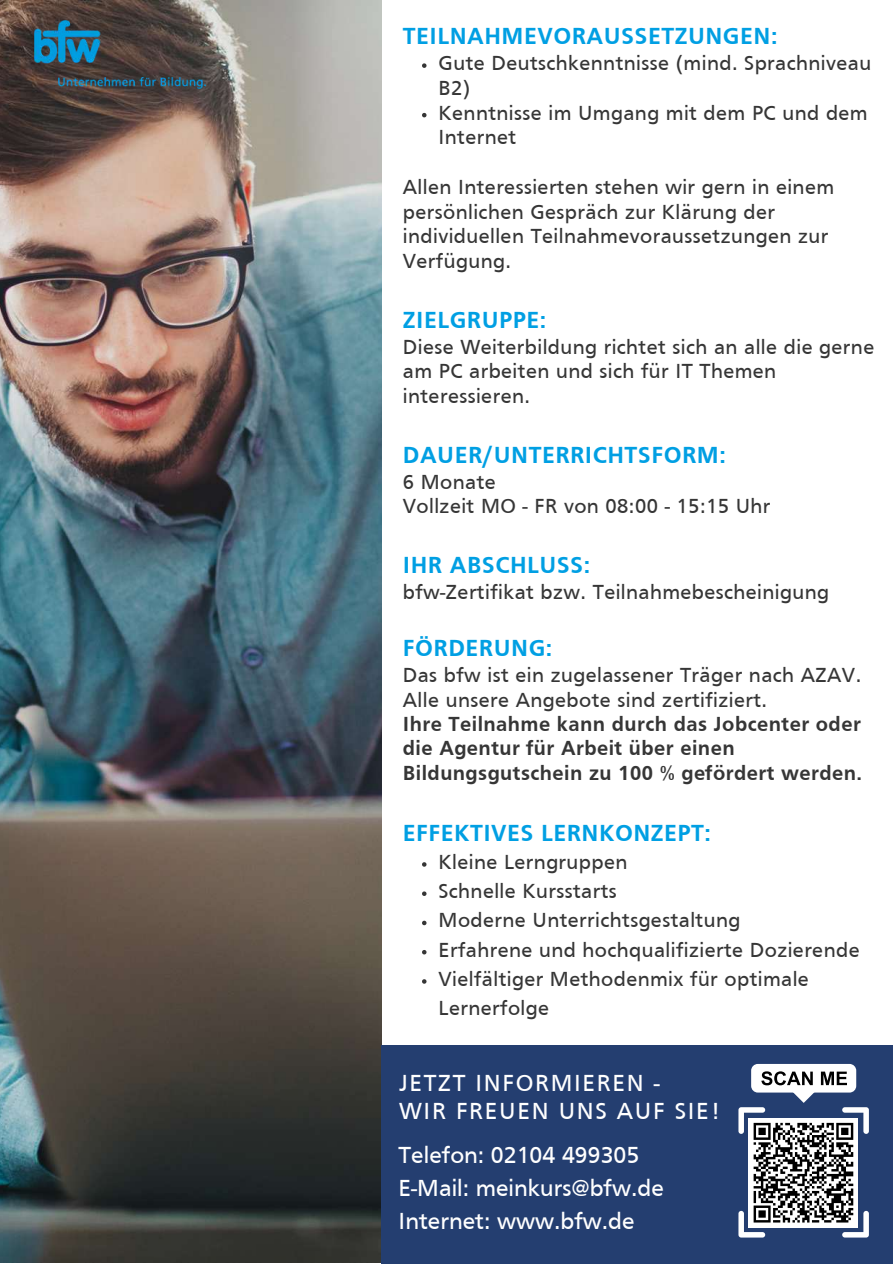
<style>
.page{position:relative;width:893px;height:1264px;background:#fff}
.page>*{position:absolute;margin:0;border:0;box-sizing:border-box;transform-origin:0 0}
.t1{font:700 24px "Frutiger";letter-spacing:.02em;color:#009fe3}
.t2{font:24px/32.5px "Frutiger";color:#fff}
.t3{font:24px/28px "Frutiger";letter-spacing:.07em;color:#fff}
.t4{font:21px/24.8px "Frutiger";letter-spacing:.02em;color:#363636}
.t5{font:700 21px/24.8px "Frutiger";letter-spacing:.02em;color:#363636}
</style>
<div class="page">
<img style="left:0;top:0;width:382px;height:1262px">
<div style="left:382px;top:1045px;width:510px;height:218px;background:#243e70"></div>
<img style="left:34px;top:20px;width:171px;height:69px">
<svg style="left:422px;top:63px;width:4px;height:5px"></svg>
<svg style="left:422px;top:113px;width:4px;height:4px"></svg>
<svg style="left:422px;top:862px;width:4px;height:4px"></svg>
<svg style="left:422px;top:891px;width:4px;height:5px"></svg>
<svg style="left:422px;top:920px;width:4px;height:5px"></svg>
<svg style="left:422px;top:950px;width:4px;height:4px"></svg>
<svg style="left:422px;top:979px;width:4px;height:4px"></svg>
<div style="left:751px;top:1063px;width:105px;height:29px;background:#fff;border-radius:7px"></div>
<svg style="left:761px;top:1071px;width:51px;height:14px"></svg>
<svg style="left:820px;top:1071px;width:26px;height:14px"></svg>
<svg style="left:738px;top:1091px;width:130px;height:146px"></svg>
<p class="t1" style="left:403px;top:22px;width:376px">TEILNAHMEVORAUSSETZUNGEN:</p>
<p class="t4" style="left:438px;top:51px;width:434px">Gute Deutschkenntnisse (mind. Sprachniveau<br>B2)<br>Kenntnisse im Umgang mit dem PC und dem<br>Internet</p>
<p class="t4" style="left:403px;top:174px;width:432px">Allen Interessierten stehen wir gern in einem persönlichen Gespräch zur Klärung der individuellen Teilnahmevoraussetzungen zur Verfügung.</p>
<p class="t1" style="left:403px;top:306px;width:145px">ZIELGRUPPE:</p>
<p class="t4" style="left:403px;top:334px;width:473px">Diese Weiterbildung richtet sich an alle die gerne am PC arbeiten und sich für IT Themen interessieren.</p>
<p class="t1" style="left:403px;top:441px;width:324px">DAUER/UNTERRICHTSFORM:</p>
<p class="t4" style="left:403px;top:469px;width:369px">6 Monate<br>Vollzeit MO - FR von 08:00 - 15:15 Uhr</p>
<p class="t1" style="left:403px;top:551px;width:189px">IHR ABSCHLUSS:</p>
<p class="t4" style="left:403px;top:579px;width:427px">bfw-Zertifikat bzw. Teilnahmebescheinigung</p>
<p class="t1" style="left:403px;top:634px;width:151px">FÖRDERUNG:</p>
<p class="t4" style="left:403px;top:662px;width:460px">Das bfw ist ein zugelassener Träger nach AZAV.<br>Alle unsere Angebote sind zertifiziert.</p>
<p class="t5" style="left:403px;top:711px;width:461px">Ihre Teilnahme kann durch das Jobcenter oder die Agentur für Arbeit über einen<br>Bildungsgutschein zu 100 % gefördert werden.</p>
<p class="t1" style="left:403px;top:819px;width:309px">EFFEKTIVES LERNKONZEPT:</p>
<p class="t4" style="left:438px;top:847px;width:422px;line-height:29.2px">Kleine Lerngruppen<br>Schnelle Kursstarts<br>Moderne Unterrichtsgestaltung<br>Erfahrene und hochqualifizierte Dozierende<br>Vielfältiger Methodenmix für optimale<br>Lernerfolge</p>
<p class="t3" style="left:399px;top:1068px;width:322px">JETZT INFORMIEREN -<br>WIR FREUEN UNS AUF SIE!</p>
<p class="t2" style="left:398px;top:1138px;width:267px">Telefon: 02104 499305<br>E-Mail: meinkurs@bfw.de<br>Internet: www.bfw.de</p>
</div>
